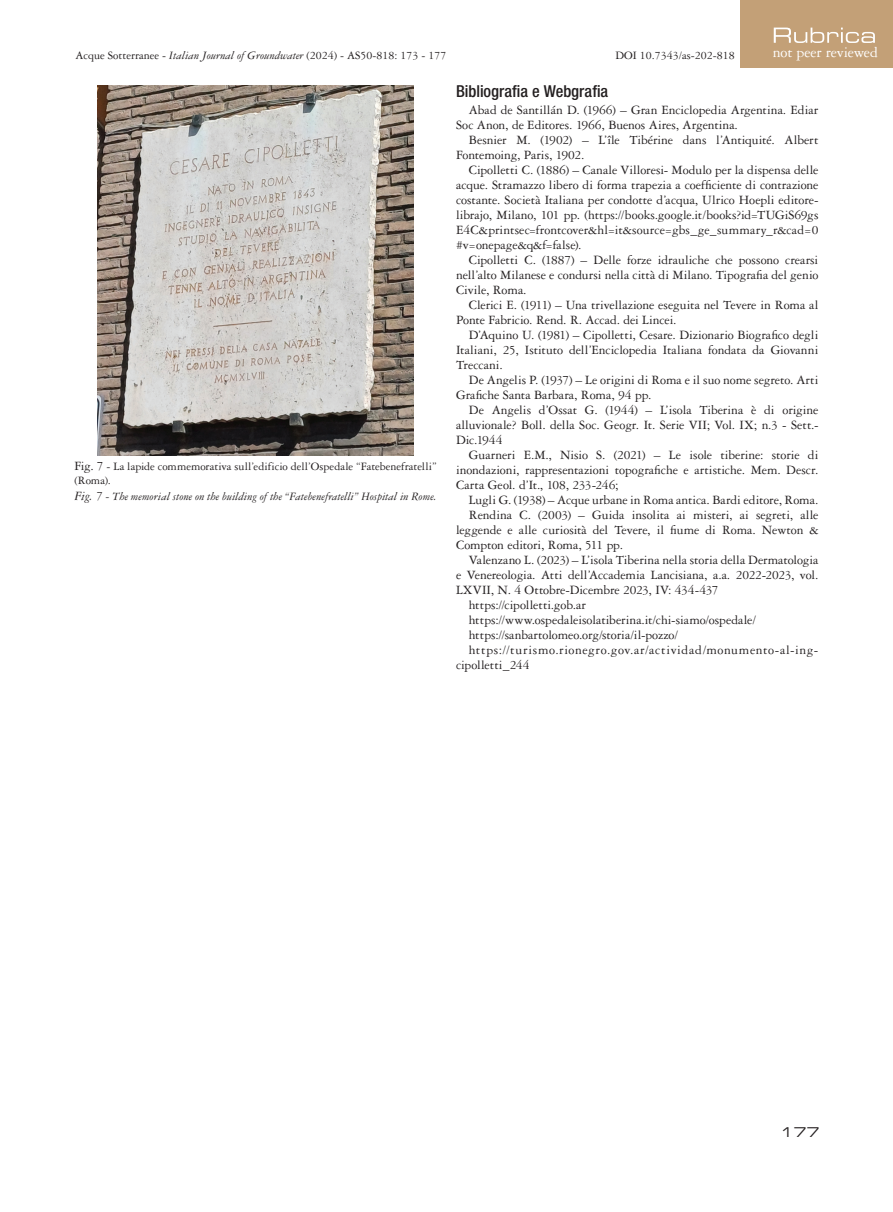
<style>
.page{position:relative;width:893px;height:1212px;background:#fff}
.page>*{position:absolute;margin:0;border:0;box-sizing:border-box;transform-origin:0 0}
.t1{font:500 condensed 16.5px "Helvetica Neue LT Std";color:#231f20}
.t2{font:15.75px "Garamond 3 LT Std";letter-spacing:-.01em;color:#fff}
.t3{font:13.5px/15px "Garamond 3 LT Std";color:#231f20;text-align:justify}
.t4{font:13.5px "Garamond 3 LT Std";letter-spacing:.045em;color:#231f20}
.t5{font:13.5px "Eurostile LT Std Ex 2";color:#231f20}
.t6{font:12px/14.4px "Garamond 3 LT Std";color:#231f20}
.t7{font:italic 12px "Garamond 3 LT Std";color:#231f20}
.s1{font-style:italic}
.s2{font-size:13.5px}
</style>
<div class="page">
<div style="left:740px;top:0;width:153px;height:67px;background:#c3a077"></div>
<svg style="left:774px;top:28px;width:101px;height:15px"></svg>
<img style="left:98px;top:85px;width:316px;height:371px">
<p class="t6" style="left:75px;top:48px;width:372px">Acque Sotterranee - <span class="s1">Italian Journal of Groundwater</span> (2024) - AS50-818: 173 - 177</p>
<p class="t6" style="left:615px;top:48px;width:121px">DOI 10.7343/as-202-818</p>
<p class="t2" style="left:773px;top:44px;width:106px">not peer reviewed</p>
<p class="t6" style="left:74px;top:459px;width:364px"><span class="s2">Fig. 7</span> - La lapide commemorativa sull’edificio dell’Ospedale “Fatebenefratelli” (Roma).</p>
<p class="t7" style="left:74px;top:490px;width:364px"><span class="s2">Fig. 7</span> - The memorial stone on the building of the “Fatebenefratelli” Hospital in Rome.</p>
<p class="t1" style="left:456px;top:81px;width:154px">Bibliografia e Webgrafia</p>
<p class="t3" style="left:456px;top:102px;width:364px;text-indent:13px">Abad de Santillán D. (1966) – Gran Enciclopedia Argentina. Ediar<br>Soc Anon, de Editores. 1966, Buenos Aires, Argentina.</p>
<p class="t3" style="left:456px;top:132px;width:364px;text-indent:13px">Besnier M. (1902) – L’île Tibérine dans l’Antiquité. Albert<br>Fontemoing, Paris, 1902.</p>
<p class="t3" style="left:456px;top:162px;width:364px;text-indent:13px">Cipolletti C. (1886) – Canale Villoresi- Modulo per la dispensa delle acque. Stramazzo libero di forma trapezia a coefficiente di contrazione costante. Società Italiana per condotte d’acqua, Ulrico Hoepli editore&shy;librajo, Milano, 101 pp. (https://books.google.it/books?id=TUGiS69gs E4C&amp;printsec=frontcover&amp;hl=it&amp;source=gbs_ge_summary_r&amp;cad=0 #v=onepage&amp;q&amp;f=false).</p>
<p class="t3" style="left:456px;top:252px;width:364px;text-indent:13px">Cipolletti C. (1887) – Delle forze idrauliche che possono crearsi nell’alto Milanese e condursi nella città di Milano. Tipografia del genio Civile, Roma.</p>
<p class="t3" style="left:456px;top:297px;width:364px;text-indent:13px">Clerici E. (1911) – Una trivellazione eseguita nel Tevere in Roma al<br>Ponte Fabricio. Rend. R. Accad. dei Lincei.</p>
<p class="t3" style="left:456px;top:327px;width:364px;text-indent:13px">D’Aquino U. (1981) – Cipolletti, Cesare. Dizionario Biografico degli Italiani, 25, Istituto dell’Enciclopedia Italiana fondata da Giovanni Treccani.</p>
<p class="t3" style="left:456px;top:372px;width:364px;text-indent:13px">De Angelis P. (1937) – Le origini di Roma e il suo nome segreto. Arti<br>Grafiche Santa Barbara, Roma, 94 pp.</p>
<p class="t3" style="left:456px;top:402px;width:364px;text-indent:13px">De Angelis d’Ossat G. (1944) – L’isola Tiberina è di origine alluvionale? Boll. della Soc. Geogr. It. Serie VII; Vol. IX; n.3 - Sett.- Dic.1944</p>
<p class="t3" style="left:456px;top:447px;width:364px;text-indent:13px">Guarneri E.M., Nisio S. (2021) – Le isole tiberine: storie di inondazioni, rappresentazioni topografiche e artistiche. Mem. Descr.<br>Carta Geol. d’It., 108, 233-246;</p>
<p class="t3" style="left:469px;top:492px;width:351px">Lugli G. (1938) – Acque urbane in Roma antica. Bardi editore, Roma.</p>
<p class="t3" style="left:469px;top:507px;width:351px">Rendina C. (2003) – Guida insolita ai misteri, ai segreti, alle</p>
<p class="t3" style="left:456px;top:522px;width:364px">leggende e alle curiosità del Tevere, il fiume di Roma. Newton &amp;</p>
<p class="t3" style="left:456px;top:537px;width:168px">Compton editori, Roma, 511 pp.</p>
<p class="t3" style="left:469px;top:552px;width:351px">Valenzano L. (2023) – L’isola Tiberina nella storia della Dermatologia</p>
<p class="t3" style="left:456px;top:567px;width:364px">e Venereologia. Atti dell’Accademia Lancisiana, a.a. 2022-2023, vol.</p>
<p class="t3" style="left:456px;top:582px;width:264px">LXVII, N. 4 Ottobre-Dicembre 2023, IV: 434-437</p>
<p class="t3" style="left:469px;top:597px;width:119px">https://cipolletti.gob.ar</p>
<p class="t3" style="left:469px;top:612px;width:289px">https://www.ospedaleisolatiberina.it/chi-siamo/ospedale/</p>
<p class="t3" style="left:469px;top:627px;width:211px">https://sanbartolomeo.org/storia/il-pozzo/</p>
<p class="t4" style="left:469px;top:643px;width:351px">https://turismo.rionegro.gov.ar/actividad/monumento-al-ing-</p>
<p class="t3" style="left:456px;top:657px;width:75px">cipolletti_244</p>
<p class="t5" style="left:781px;top:1123px;width:41px">177</p>
</div>
